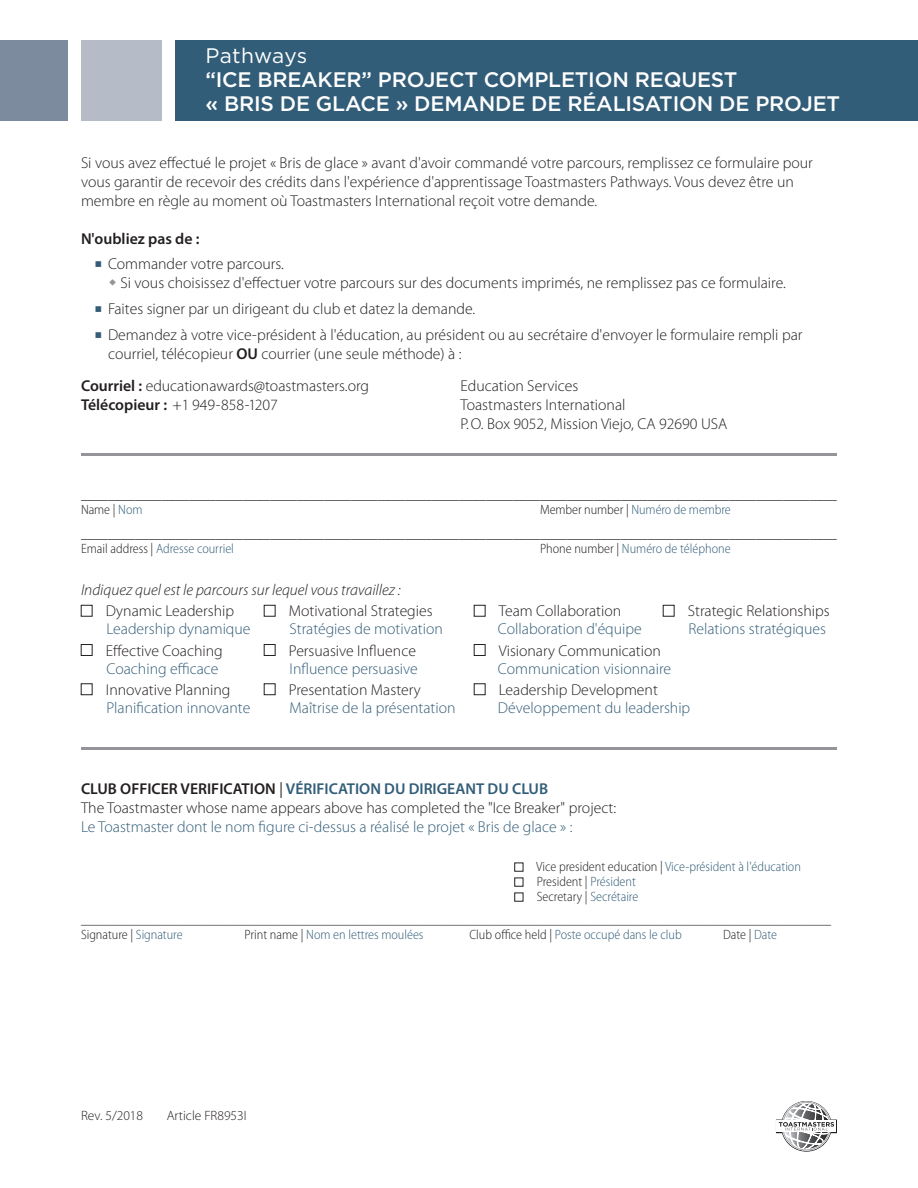
<style>
.page{position:relative;width:918px;height:1188px;background:#fff}
.page>*{position:absolute;margin:0;border:0;box-sizing:border-box;transform-origin:0 0}
.t1{font:500 21px/24px "Gotham";letter-spacing:-.01em;color:#fff}
.t2{font:21px "Gotham";letter-spacing:.005em;color:#fff}
.t3{font:300 15.75px/18.9px "Myriad Pro";color:#231f20}
.t4{font:300 15.75px "Myriad Pro";color:#325d78}
.t5{font:italic 300 15.75px "Myriad Pro";color:#231f20}
.t6{font:600 15.75px "Myriad Pro";color:#231f20}
.t7{font:300 semi-condensed 13.5px/15px "Myriad Pro";letter-spacing:-.005em;color:#231f20}
.t8{font:300 semi-condensed 13.5px/15px "Myriad Pro";color:#325d78}
.t9{font:300 13.5px "Myriad Pro";color:#231f20}
.s1{font-family:"Minion Pro";font-weight:700;font-stretch:condensed;font-size:19.5px;color:#325d78}
.s2{font-weight:600}
.s3{color:#325d78}
.s4{color:#231f20}
.s5{font-family:"Minion Pro";font-weight:400}
.s6{font-weight:600;color:#325d78}
</style>
<div class="page">
<div style="left:81px;top:605px;width:11px;height:11px;border:1px solid #231f20"></div>
<div style="left:264px;top:605px;width:11px;height:11px;border:1px solid #231f20"></div>
<div style="left:474px;top:605px;width:11px;height:11px;border:1px solid #231f20"></div>
<div style="left:663px;top:605px;width:11px;height:11px;border:1px solid #231f20"></div>
<div style="left:81px;top:644px;width:11px;height:12px;border:1px solid #231f20"></div>
<div style="left:264px;top:644px;width:11px;height:12px;border:1px solid #231f20"></div>
<div style="left:474px;top:644px;width:11px;height:12px;border:1px solid #231f20"></div>
<div style="left:81px;top:684px;width:11px;height:11px;border:1px solid #231f20"></div>
<div style="left:264px;top:684px;width:11px;height:11px;border:1px solid #231f20"></div>
<div style="left:474px;top:684px;width:11px;height:11px;border:1px solid #231f20"></div>
<hr style="left:81px;top:453px;width:756px;height:3px;background:#939598">
<hr style="left:81px;top:747px;width:756px;height:3px;background:#939598">
<div style="left:514px;top:863px;width:9px;height:8px;border:1px solid #231f20"></div>
<div style="left:514px;top:878px;width:9px;height:8px;border:1px solid #231f20"></div>
<div style="left:514px;top:893px;width:9px;height:8px;border:1px solid #231f20"></div>
<div style="left:81px;top:40px;width:81px;height:81px;background:#b5bbc7"></div>
<div style="left:176px;top:40px;width:742px;height:81px;background:#325d78"></div>
<div style="left:0;top:40px;width:68px;height:81px;background:#7d8b9f"></div>
<svg style="left:776px;top:1101px;width:61px;height:51px"></svg>
<h1 class="t2" style="left:206px;top:42px;width:103px">Pathways</h1>
<h1 class="t1" style="left:206px;top:68px;width:636px">“ICE BREAKER” PROJECT COMPLETION REQUEST<br>« BRIS DE GLACE » DEMANDE DE RÉALISATION DE PROJET</h1>
<p class="t3" style="left:81px;top:154px;width:733px">Si vous avez effectué le projet « Bris de glace » avant d'avoir commandé votre parcours, remplissez ce formulaire pour vous garantir de recevoir des crédits dans l'expérience d'apprentissage Toastmasters Pathways. Vous devez être un membre en règle au moment où Toastmasters International reçoit votre demande.</p>
<p class="t6" style="left:81px;top:230px;width:120px">N'oubliez pas de :</p>
<p class="t3" style="left:121px;top:255px;width:667px;text-indent:-26px"><span class="s1">■</span> Commander votre parcours.<br>Si vous choisissez d'effectuer votre parcours sur des documents imprimés, ne remplissez pas ce formulaire.</p>
<p class="t3" style="left:94px;top:300px;width:382px"><span class="s1">■</span> Faites signer par un dirigeant du club et datez la demande.</p>
<p class="t3" style="left:108px;top:325px;width:696px;text-indent:-14px"><span class="s1">■</span> Demandez à votre vice-président à l'éducation, au président ou au secrétaire d'envoyer le formulaire rempli par courriel, télécopieur <span class="s2">OU</span> courrier (une seule méthode) à :</p>
<p class="t3" style="left:81px;top:376px;width:290px"><span class="s2">Courriel :</span> educationawards@toastmasters.org</p>
<p class="t3" style="left:461px;top:376px;width:119px">Education Services</p>
<p class="t3" style="left:81px;top:395px;width:198px"><span class="s2">Télécopieur :</span> +1 949-858-1207</p>
<p class="t3" style="left:461px;top:395px;width:268px">Toastmasters International<br>P. O. Box 9052, Mission Viejo, CA 92690 USA</p>
<p class="t7" style="left:81px;top:487px;width:757px">________________________________________________________________________________________________________________<br>Name | <span class="s3">Nom</span></p>
<p class="t7" style="left:81px;top:497px;width:757px;line-height:24.3px;text-indent:459px">Member number | <span class="s3">Numéro de membre </span>________________________________________________________________________________________________________________</p>
<p class="t8" style="left:81px;top:541px;width:155px"><span class="s4">Email address |</span> Adresse courriel</p>
<p class="t8" style="left:540px;top:541px;width:192px"><span class="s4">Phone number |</span> Numéro de téléphone</p>
<p class="t5" style="left:81px;top:581px;width:321px">Indiquez quel est le parcours sur lequel vous travaillez :</p>
<p class="t3" style="left:106px;top:602px;width:130px">Dynamic Leadership</p>
<p class="t3" style="left:289px;top:602px;width:145px">Motivational Strategies</p>
<p class="t3" style="left:499px;top:602px;width:124px">Team Collaboration</p>
<p class="t3" style="left:688px;top:602px;width:143px">Strategic Relationships</p>
<p class="t4" style="left:106px;top:621px;width:146px">Leadership dynamique</p>
<p class="t4" style="left:289px;top:621px;width:155px">Stratégies de motivation</p>
<p class="t4" style="left:498px;top:621px;width:145px">Collaboration d'équipe</p>
<p class="t4" style="left:688px;top:621px;width:139px">Relations stratégiques</p>
<p class="t3" style="left:106px;top:641px;width:118px">Effective Coaching</p>
<p class="t3" style="left:289px;top:641px;width:129px">Persuasive Influence</p>
<p class="t3" style="left:499px;top:641px;width:164px">Visionary Communication</p>
<p class="t4" style="left:106px;top:660px;width:114px">Coaching efficace</p>
<p class="t4" style="left:289px;top:660px;width:130px">Influence persuasive</p>
<p class="t4" style="left:498px;top:660px;width:175px">Communication visionnaire</p>
<p class="t3" style="left:106px;top:680px;width:126px">Innovative Planning</p>
<p class="t3" style="left:289px;top:680px;width:133px">Presentation Mastery</p>
<p class="t3" style="left:499px;top:680px;width:161px">Leadership Development</p>
<p class="t4" style="left:106px;top:699px;width:145px">Planification innovante</p>
<p class="t4" style="left:289px;top:699px;width:168px">Maîtrise de la présentation</p>
<p class="t4" style="left:498px;top:699px;width:194px">Développement du leadership</p>
<p class="t3" style="left:81px;top:780px;width:537px"><span class="s2">CLUB OFFICER VERIFICATION</span> <span class="s5">|</span> <span class="s6">VÉRIFICATION DU DIRIGEANT DU CLUB<br></span>The Toastmaster whose name appears above has completed the "Ice Breaker" project:</p>
<p class="t4" style="left:81px;top:818px;width:493px">Le Toastmaster dont le nom figure ci-dessus a réalisé le projet « Bris de glace » :</p>
<p class="t8" style="left:536px;top:860px;width:266px"><span class="s4">Vice president education |</span> Vice-président à l'éducation<br><span class="s4">President |</span> Président<br><span class="s4">Secretary |</span> Secrétaire</p>
<p class="t7" style="left:81px;top:927px;width:103px">Signature | <span class="s3">Signature</span></p>
<p class="t8" style="left:244px;top:927px;width:181px"><span class="s4">Print name |</span> Nom en lettres moulées</p>
<p class="t8" style="left:470px;top:927px;width:214px"><span class="s4">Club office held |</span> Poste occupé dans le club</p>
<p class="t7" style="left:723px;top:927px;width:56px">Date | <span class="s3">Date</span></p>
<p class="t9" style="left:81px;top:1108px;width:64px">Rev. 5/2018</p>
<p class="t9" style="left:167px;top:1108px;width:81px">Article FR8953I</p>
</div>
